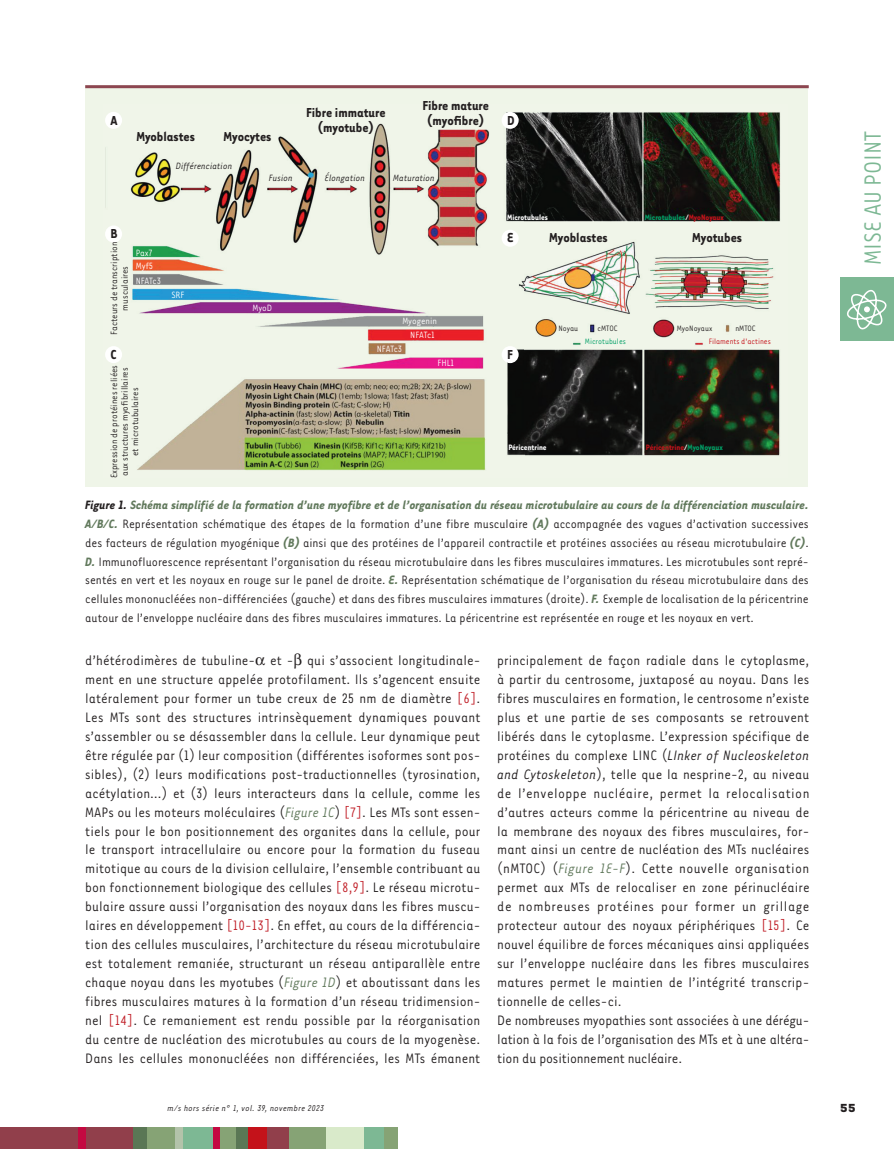
<style>
.page{position:relative;width:894px;height:1149px;background:#fff}
.page>*{position:absolute;margin:0;border:0;box-sizing:border-box;transform-origin:0 0}
.t1{font:27px "Tarzana Nar OT";color:#7db894}
.t2{font:15.75px/18.9px "Tarzana Nar OT";letter-spacing:.005em;color:#231f20}
.t3{font:700 15px/15px "Tarzana Nar OT";color:#231f20;text-align:center}
.t4{font:13.95px/18.9px "Tarzana Nar OT";color:#231f20;text-align:justify}
.t5{font:700 13.5px "Tarzana Wide OT";color:#231f20}
.t6{font:10.5px/10.5px "Tarzana Nar OT";color:#231f20;text-align:center}
.t7{font:10.5px/12.9px "Tarzana Nar OT";color:#fff}
.t8{font:italic 10.5px "Tarzana Nar OT";color:#231f20}
.t9{font:italic 9.75px "Tarzana Nar OT";letter-spacing:.025em;color:#231f20}
.t10{font:700 9px "Tarzana Nar OT";color:#fff}
.t11{font:9px "Tarzana Nar OT";color:#231f20}
.t12{font:700 9px "Tarzana Nar OT";color:#009f66}
.t13{font:700 9px "Tarzana Nar OT";color:#c4121a}
.t14{font:9px "Tarzana Nar OT";color:#c4121a}
.t15{font:9px "Tarzana Nar OT";color:#009f66}
.s1{color:#fff}
.s2{color:#c4121a}
.s3{color:#009f66}
.s4{font-weight:700;font-style:italic}
.s5{font-weight:700;font-style:italic;color:#61795c}
.s6{color:#c12029}
.s7{font-style:italic;color:#61795c}
.s8{font-style:italic}
</style>
<div class="page">
<div style="left:840px;top:277px;width:53px;height:63px;background:#7db894"></div>
<svg style="left:847px;top:290px;width:39px;height:39px"></svg>
<div style="left:0;top:1127px;width:134px;height:21px;background:#913f4b"></div>
<div style="left:235px;top:1127px;width:13px;height:21px;background:#5a7755"></div>
<div style="left:78px;top:1127px;width:7px;height:21px;background:#c40941"></div>
<div style="left:133px;top:1127px;width:22px;height:21px;background:#5a7755"></div>
<div style="left:147px;top:1127px;width:30px;height:21px;background:#86a375"></div>
<div style="left:175px;top:1127px;width:9px;height:21px;background:#b3c3aa"></div>
<div style="left:183px;top:1127px;width:30px;height:21px;background:#7db894"></div>
<div style="left:217px;top:1127px;width:19px;height:21px;background:#86a375"></div>
<div style="left:213px;top:1127px;width:6px;height:21px;background:#c40941"></div>
<div style="left:248px;top:1127px;width:27px;height:21px;background:#c4121a"></div>
<div style="left:287px;top:1127px;width:39px;height:21px;background:#86a375"></div>
<div style="left:267px;top:1127px;width:21px;height:21px;background:#913f4b"></div>
<div style="left:326px;top:1127px;width:38px;height:21px;background:#d9eaca"></div>
<div style="left:364px;top:1127px;width:20px;height:21px;background:#7db894"></div>
<div style="left:383px;top:1127px;width:14px;height:21px;background:#86a375"></div>
<div style="left:86px;top:85px;width:721px;height:401px;background:#eff5e8"></div>
<img style="left:105px;top:112px;width:676px;height:359px">
<div style="left:105px;top:112px;width:17px;height:17px;background:#fff;border-radius:50%"></div>
<div style="left:105px;top:225px;width:17px;height:17px;background:#fff;border-radius:50%"></div>
<div style="left:105px;top:346px;width:17px;height:17px;background:#fff;border-radius:50%"></div>
<div style="left:501px;top:346px;width:17px;height:17px;background:#fff;border-radius:50%"></div>
<div style="left:501px;top:230px;width:17px;height:17px;background:#fff;border-radius:50%"></div>
<div style="left:501px;top:112px;width:17px;height:17px;background:#fff;border-radius:50%"></div>
<hr style="left:85px;top:85px;width:723px;height:3px;background:#8d4651">
<p class="t3" style="left:110px;top:112px;width:9px">A</p>
<p class="t3" style="left:306px;top:104px;width:81px">Fibre immature (myotube)</p>
<p class="t3" style="left:422px;top:97px;width:68px">Fibre mature (myofibre)</p>
<p class="t3" style="left:136px;top:129px;width:60px">Myoblastes</p>
<p class="t3" style="left:223px;top:129px;width:49px">Myocytes</p>
<p class="t8" style="left:176px;top:160px;width:58px">Différenciation</p>
<p class="t8" style="left:269px;top:172px;width:25px">Fusion</p>
<p class="t8" style="left:325px;top:172px;width:42px">Élongation</p>
<p class="t8" style="left:393px;top:172px;width:43px">Maturation</p>
<p class="t3" style="left:507px;top:112px;width:9px">D</p>
<p class="t10" style="left:507px;top:212px;width:42px">Microtubules</p>
<p class="t12" style="left:644px;top:212px;width:81px">Microtubules<span class="s1">/</span><span class="s2">MyoNoyaux</span></p>
<p class="t3" style="left:549px;top:229px;width:60px">Myoblastes</p>
<p class="t3" style="left:692px;top:229px;width:51px">Myotubes</p>
<p class="t3" style="left:110px;top:225px;width:9px">B</p>
<p class="t3" style="left:507px;top:230px;width:8px">E</p>
<p class="t6" style="left:108px;top:335px;width:95px;rotate:-90deg">Facteurs de transcription musculaires</p>
<p class="t6" style="left:108px;top:478px;width:115px;rotate:-90deg">Expression de protéines reliées aux structures myofibrillaires et microtubulaires</p>
<p class="t7" style="left:136px;top:245px;width:19px">Pax7<br>Myf5</p>
<p class="t7" style="left:136px;top:273px;width:27px">NFATc3</p>
<p class="t7" style="left:171px;top:288px;width:14px">SRF</p>
<p class="t7" style="left:252px;top:301px;width:21px">MyoD</p>
<p class="t7" style="left:402px;top:313px;width:36px;line-height:14px;text-align:center">Myogenin<br>NFATc1</p>
<p class="t11" style="left:558px;top:323px;width:21px">Noyau</p>
<p class="t11" style="left:597px;top:323px;width:21px">cMTOC</p>
<p class="t11" style="left:676px;top:323px;width:37px">MyoNoyaux</p>
<p class="t11" style="left:735px;top:323px;width:22px">nMTOC</p>
<p class="t15" style="left:584px;top:336px;width:43px">Microtubules</p>
<p class="t14" style="left:708px;top:336px;width:64px">Filaments d'actines</p>
<p class="t7" style="left:376px;top:342px;width:27px">NFATc3</p>
<p class="t3" style="left:110px;top:346px;width:7px">C</p>
<p class="t3" style="left:507px;top:346px;width:7px">F</p>
<p class="t7" style="left:437px;top:356px;width:18px">FHL1</p>
<p class="t10" style="left:508px;top:441px;width:40px">Péricentrine</p>
<p class="t13" style="left:645px;top:441px;width:78px">Péricentrine<span class="s1">/</span><span class="s3">MyoNoyaux</span></p>
<p class="t4" style="left:85px;top:494px;width:724px"><span class="s4">Figure 1.</span> <span class="s5">Schéma simplifié de la formation d’une myofibre et de l’organisation du réseau microtubulaire au cours de la différenciation musculaire.<br>A/B/C.</span> Représentation schématique des étapes de la formation d’une fibre musculaire <span class="s5">(A)</span> accompagnée des vagues d’activation successives des facteurs de régulation myogénique <span class="s5">(B)</span> ainsi que des protéines de l’appareil contractile et protéines associées au réseau microtubulaire <span class="s5">(C)</span>.<br><span class="s5">D.</span> Immunofluorescence représentant l’organisation du réseau microtubulaire dans les fibres musculaires immatures. Les microtubules sont repré&shy;sentés en vert et les noyaux en rouge sur le panel de droite. <span class="s5">E.</span> Représentation schématique de l’organisation du réseau microtubulaire dans des cellules mononucléées non-différenciées (gauche) et dans des fibres musculaires immatures (droite). <span class="s5">F.</span> Exemple de localisation de la péricentrine autour de l’enveloppe nucléaire dans des fibres musculaires immatures. La péricentrine est représentée en rouge et les noyaux en vert.</p>
<p class="t2" style="left:85px;top:650px;width:396px;text-align:justify">d’hétérodimères de tubuline- et - qui s’associent longitudinale&shy;ment en une structure appelée protofilament. Ils s’agencent ensuite latéralement pour former un tube creux de 25 nm de diamètre <span class="s6">[6]</span>.<br>Les MTs sont des structures intrinsèquement dynamiques pouvant s’assembler ou se désassembler dans la cellule. Leur dynamique peut être régulée par (1) leur composition (différentes isoformes sont pos&shy;sibles), (2) leurs modifications post-traductionnelles (tyrosination, acétylation…) et (3) leurs interacteurs dans la cellule, comme les MAPs ou les moteurs moléculaires (<span class="s7">Figure 1C</span>) <span class="s6">[7]</span>. Les MTs sont essen&shy;tiels pour le bon positionnement des organites dans la cellule, pour le transport intracellulaire ou encore pour la formation du fuseau mitotique au cours de la division cellulaire, l’ensemble contribuant au bon fonctionnement biologique des cellules <span class="s6">[8,9]</span>. Le réseau microtu&shy;bulaire assure aussi l’organisation des noyaux dans les fibres muscu&shy;laires en développement <span class="s6">[10-13]</span>. En effet, au cours de la différencia&shy;tion des cellules musculaires, l’architecture du réseau microtubulaire est totalement remaniée, structurant un réseau antiparallèle entre chaque noyau dans les myotubes (<span class="s7">Figure 1D</span>) et aboutissant dans les fibres musculaires matures à la formation d’un réseau tridimension&shy;nel <span class="s6">[14]</span>. Ce remaniement est rendu possible par la réorganisation du centre de nucléation des microtubules au cours de la myogenèse.<br>Dans les cellules mononucléées non différenciées, les MTs émanent</p>
<p class="t2" style="left:497px;top:650px;width:314px">principalement de façon radiale dans le cytoplasme, à partir du centrosome, juxtaposé au noyau. Dans les fibres musculaires en formation, le centrosome n’existe plus et une partie de ses composants se retrouvent libérés dans le cytoplasme. L’expression spécifique de protéines du complexe LINC (<span class="s8">LInker of Nucleoskeleton and Cytoskeleton</span>), telle que la nesprine-2, au niveau de l’enveloppe nucléaire, permet la relocalisation d’autres acteurs comme la péricentrine au niveau de la membrane des noyaux des fibres musculaires, for&shy;mant ainsi un centre de nucléation des MTs nucléaires (nMTOC) (<span class="s7">Figure 1E-F</span>). Cette nouvelle organisation permet aux MTs de relocaliser en zone périnucléaire de nombreuses protéines pour former un grillage protecteur autour des noyaux périphériques <span class="s6">[15]</span>. Ce nouvel équilibre de forces mécaniques ainsi appliquées sur l’enveloppe nucléaire dans les fibres musculaires matures permet le maintien de l’intégrité transcrip&shy;tionnelle de celles-ci.<br>De nombreuses myopathies sont associées à une dérégu&shy;lation à la fois de l’organisation des MTs et à une altéra&shy;tion du positionnement nucléaire.</p>
<h1 class="t1" style="left:856px;top:265px;width:136px;rotate:-90deg">MISE AU POINT</h1>
<p class="t9" style="left:167px;top:1102px;width:158px">m/s hors série n° 1, vol. 39, novembre 2023</p>
<p class="t5" style="left:839px;top:1098px;width:18px">55</p>
</div>
